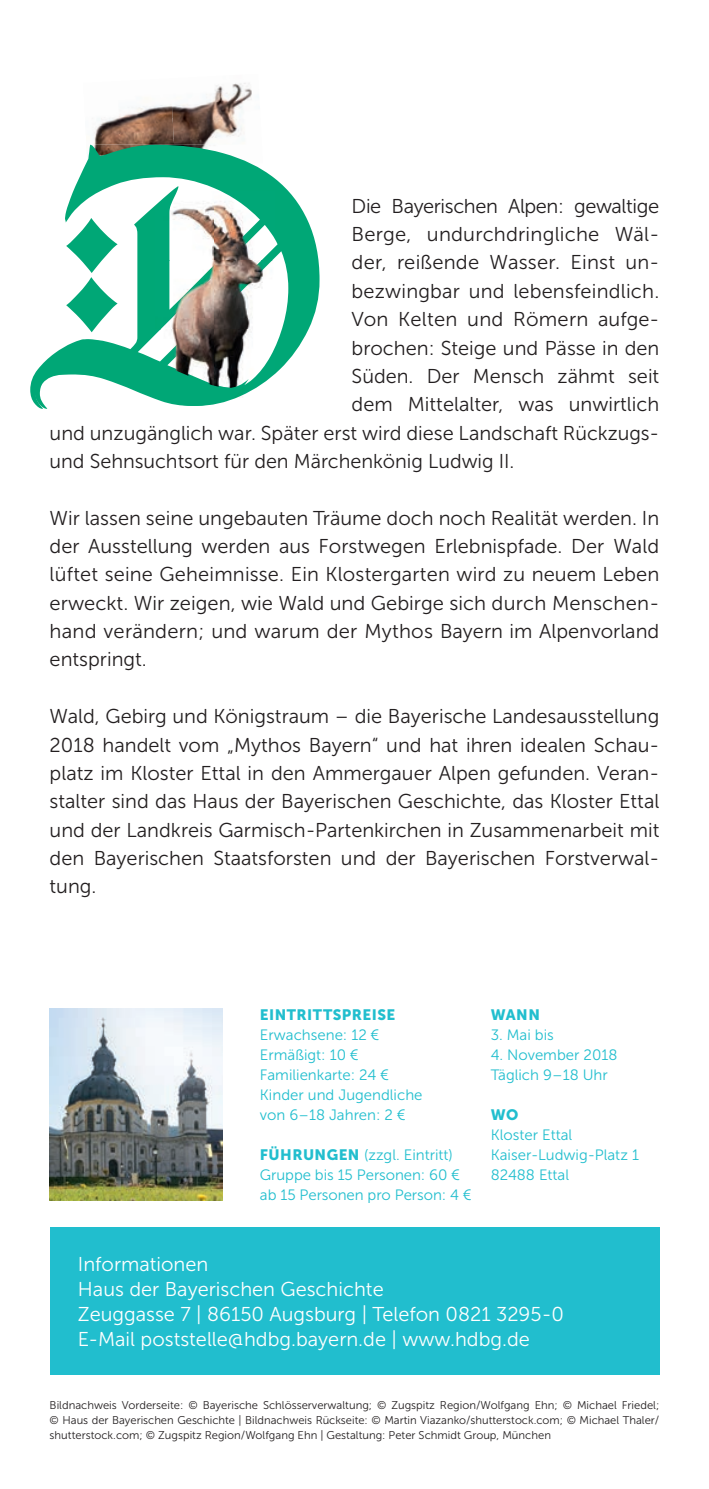
<style>
.page{position:relative;width:709px;height:1489px;background:#fff}
.page>*{position:absolute;margin:0;border:0;box-sizing:border-box;transform-origin:0 0}
.t1{font:411.25px "Black Knight FLF";color:#00a776}
.t2{font:20px/28.2px "Museo Sans 300";color:#231f20;text-align:justify}
.t3{font:20px/25px "Museo Sans 300";color:#fff}
.t4{font:20px "Museo Sans 300";letter-spacing:-.02em;color:#231f20}
.t5{font:15px/20px "Museo Sans 300";color:#21bece}
.t6{font:15px "Museo Sans 900";letter-spacing:.03em;color:#21bece}
.t7{font:11.25px/15px "Museo Sans 300";color:#231f20;text-align:justify}
.s1{font-family:"Museo Sans 900"}
</style>
<div class="page">
<img style="left:50px;top:1008px;width:172px;height:191px">
<div style="left:50px;top:1227px;width:609px;height:147px;background:#21bece"></div>
<img style="left:174px;top:83px;width:78px;height:62px">
<img style="left:94px;top:105px;width:80px;height:40px">
<img style="left:175px;top:145px;width:32px;height:11px">
<img style="left:91px;top:145px;width:84px;height:15px">
<img style="left:155px;top:191px;width:120px;height:201px">
<svg style="left:30px;top:339px;width:220px;height:70px"></svg>
<h1 class="t1" style="left:36px;top:75px;width:292px">D</h1>
<p class="t4" style="left:351px;top:195px;width:309px">Die Bayerischen Alpen: gewaltige</p>
<p class="t2" style="left:351px;top:220px;width:309px">Berge, undurchdringliche Wäl-</p>
<p class="t2" style="left:351px;top:248px;width:309px">der, reißende Wasser. Einst un-</p>
<p class="t2" style="left:351px;top:277px;width:309px">bezwingbar und lebensfeind lich.</p>
<p class="t2" style="left:351px;top:305px;width:309px">Von Kelten und Römern aufge-</p>
<p class="t2" style="left:351px;top:333px;width:309px">brochen: Steige und Pässe in den</p>
<p class="t2" style="left:351px;top:362px;width:309px">Süden. Der Mensch zähmt seit</p>
<p class="t2" style="left:351px;top:390px;width:309px">dem Mittelalter, was unwirtlich</p>
<p class="t2" style="left:50px;top:419px;width:611px">und unzugänglich war. Später erst wird diese Landschaft Rückzugs-</p>
<p class="t2" style="left:50px;top:447px;width:466px">und Sehnsuchtsort für den Märchenkönig Ludwig II.</p>
<p class="t2" style="left:50px;top:504px;width:611px">Wir lassen seine ungebauten Träume doch noch Realität werden. In der Ausstellung werden aus Forstwegen Erlebnispfade. Der Wald lüftet seine Geheimnisse. Ein Klostergarten wird zu neuem Leben erweckt. Wir zeigen, wie Wald und Gebirge sich durch Menschen&shy;hand verändern; und warum der Mythos Bayern im Alpenvorland entspringt.</p>
<p class="t2" style="left:50px;top:702px;width:611px">Wald, Gebirg und Königstraum – die Bayerische Landesausstel lung 2018 handelt vom „Mythos Bayern“ und hat ihren idealen Schau&shy;platz im Kloster Ettal in den Ammergauer Alpen gefunden. Veran&shy;stalter sind das Haus der Bayerischen Geschichte, das Kloster Ettal und der Landkreis Garmisch- Partenkirchen in Zusammen arbeit mit den Bayerischen Staats forsten und der Bayerischen Forstverwal&shy;tung.</p>
<p class="t6" style="left:260px;top:1006px;width:137px">EINTRITTSPREISE</p>
<p class="t5" style="left:260px;top:1025px;width:164px">Erwachsene: 12 €<br>Ermäßigt: 10 €<br>Familienkarte: 24 €<br>Kinder und Jugendliche von 6–18 Jahren: 2 €</p>
<p class="t5" style="left:260px;top:1145px;width:213px"><span class="s1">FÜHRUNGEN</span> (zzgl. Eintritt)<br>Gruppe bis 15 Personen: 60 € ab 15 Personen pro Person: 4 €</p>
<p class="t6" style="left:491px;top:1006px;width:51px">WANN</p>
<p class="t5" style="left:491px;top:1025px;width:65px">3. Mai bis</p>
<p class="t5" style="left:491px;top:1045px;width:128px">4. November 2018<br>Täglich 9–18 Uhr</p>
<p class="t6" style="left:491px;top:1106px;width:29px">WO</p>
<p class="t5" style="left:491px;top:1125px;width:150px">Kloster Ettal<br>Kaiser-Ludwig-Platz 1<br>82488 Ettal</p>
<p class="t3" style="left:78px;top:1251px;width:487px">Informationen<br>Haus der Bayerischen Geschichte<br>Zeuggasse 7 | 86150 Augsburg | Telefon 0821 3295-0<br>E-Mail poststelle@hdbg.bayern.de | www.hdbg.de</p>
<p class="t7" style="left:50px;top:1397px;width:611px">Bildnachweis Vorderseite: © Bayerische Schlösserverwaltung; © Zugspitz Region/Wolfgang Ehn; © Michael Friedel; © Haus der Bayerischen Geschichte | Bildnachweis Rückseite: © Martin Viazanko/shutterstock.com; © Michael Thaler/ shutterstock.com; © Zugspitz Region/Wolfgang Ehn | Gestaltung: Peter Schmidt Group, München</p>
</div>
